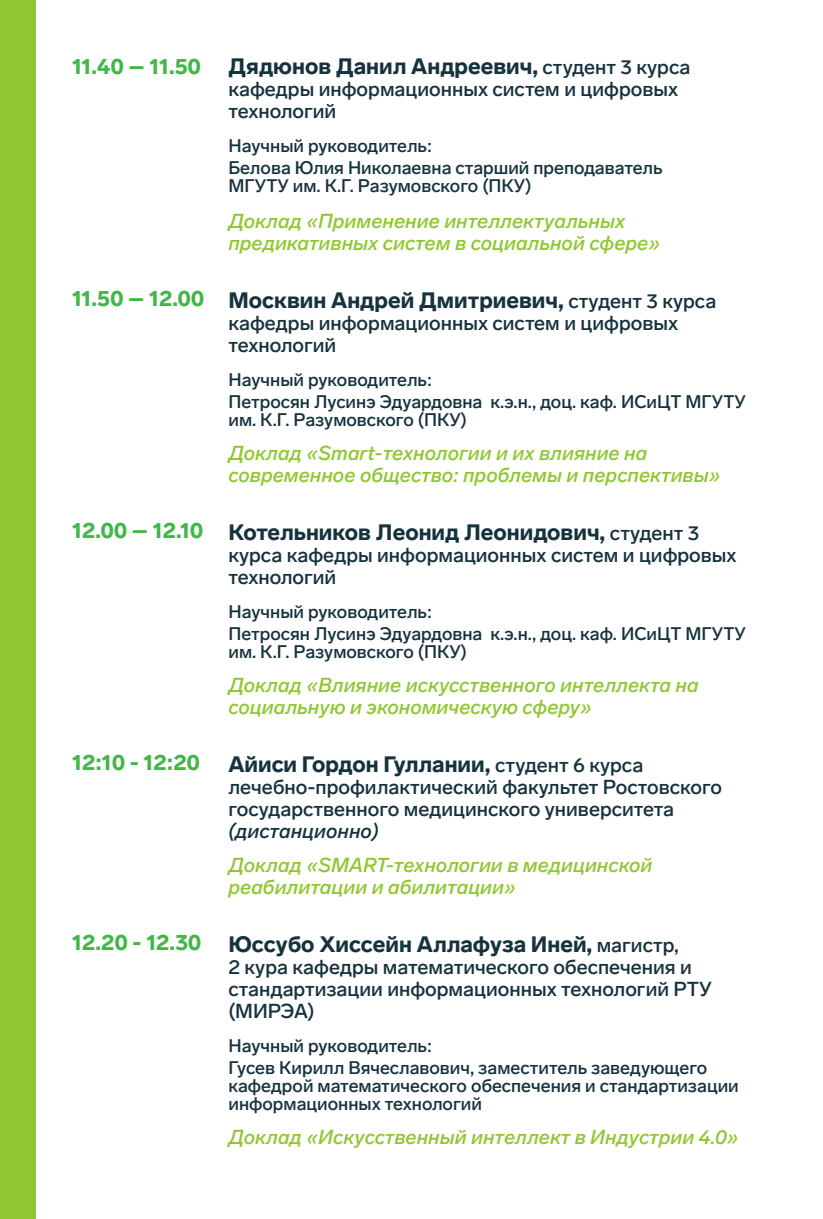
<style>
.page{position:relative;width:823px;height:1219px;background:#fff}
.page>*{position:absolute;margin:0;border:0;box-sizing:border-box;transform-origin:0 0}
.t1{font:900 22px "Lab Grotesque";color:#15323d}
.t2{font:900 22px "Lab Grotesque";letter-spacing:-.005em;color:#42b649}
.t3{font:500 20px/22px "Lab Grotesque";color:#15323d}
.t4{font:italic 500 20px/22px "Lab Grotesque";color:#8fc730}
.t5{font:500 18px/22px "Lab Grotesque";color:#15323d}
.s1{font-weight:500;font-size:20px}
.s2{font-style:italic}
</style>
<div class="page">
<div style="left:0;top:0;width:35px;height:1219px;background:#8fc730"></div>
<p class="t2" style="left:72px;top:54px;width:130px">11.40 – 11.50</p>
<p class="t2" style="left:72px;top:286px;width:133px">11.50 – 12.00</p>
<p class="t2" style="left:72px;top:518px;width:132px">12.00 – 12.10</p>
<p class="t2" style="left:72px;top:750px;width:129px">12:10 - 12:20</p>
<p class="t2" style="left:72px;top:930px;width:130px">12.20 - 12.30</p>
<p class="t1" style="left:228px;top:54px;width:463px">Дядюнов Данил Андреевич, <span class="s1">студент 3 курса</span></p>
<p class="t3" style="left:228px;top:78px;width:451px">кафедры информационных систем и цифровых технологий</p>
<p class="t5" style="left:228px;top:135px;width:205px">Научный руководитель:</p>
<p class="t5" style="left:228px;top:157px;width:435px">Белова Юлия Николаевна старший преподаватель</p>
<p class="t5" style="left:228px;top:175px;width:304px">МГУТУ им. К.Г. Разумовского (ПКУ)</p>
<p class="t4" style="left:228px;top:210px;width:433px">Доклад «Применение интеллектуальных предикативных систем в социальной сфере»</p>
<p class="t1" style="left:228px;top:288px;width:489px">Москвин Андрей Дмитриевич, <span class="s1">студент 3 курса</span></p>
<p class="t3" style="left:228px;top:312px;width:451px">кафедры информационных систем и цифровых технологий</p>
<p class="t5" style="left:228px;top:369px;width:519px">Научный руководитель:<br>Петросян Лусинэ Эдуардовна к.э.н., доц. каф. ИСиЦТ МГУТУ</p>
<p class="t5" style="left:228px;top:409px;width:240px">им. К.Г. Разумовского (ПКУ)</p>
<p class="t4" style="left:228px;top:442px;width:493px">Доклад «Smart-технологии и их влияние на современное общество: проблемы и перспективы»</p>
<p class="t1" style="left:228px;top:520px;width:472px">Котельников Леонид Леонидович, <span class="s1">студент 3</span></p>
<p class="t3" style="left:228px;top:544px;width:509px">курса кафедры информационных систем и цифровых технологий</p>
<p class="t5" style="left:228px;top:601px;width:519px">Научный руководитель:<br>Петросян Лусинэ Эдуардовна к.э.н., доц. каф. ИСиЦТ МГУТУ</p>
<p class="t5" style="left:228px;top:641px;width:240px">им. К.Г. Разумовского (ПКУ)</p>
<p class="t4" style="left:228px;top:674px;width:471px">Доклад «Влияние искусственного интеллекта на социальную и экономическую сферу»</p>
<p class="t1" style="left:228px;top:752px;width:416px">Айиси Гордон Гуллании, <span class="s1">студент 6 курса</span></p>
<p class="t3" style="left:228px;top:776px;width:495px">лечебно-профилактический факультет Ростовского государственного медицинского университета <span class="s2">(дистанционно)</span></p>
<p class="t4" style="left:228px;top:854px;width:425px">Доклад «SMART-технологии в медицинской реабилитации и абилитации»</p>
<p class="t1" style="left:228px;top:932px;width:451px">Юссубо Хиссейн Аллафуза Иней, <span class="s1">магистр,</span></p>
<p class="t3" style="left:228px;top:956px;width:484px">2 кура кафедры математического обеспечения и стандартизации информационных технологий РТУ (МИРЭА)</p>
<p class="t5" style="left:228px;top:1035px;width:205px">Научный руководитель:</p>
<p class="t5" style="left:228px;top:1059px;width:511px;line-height:18px">Гусев Кирилл Вячеславович, заместитель заведующего кафедрой математического обеспечения и стандартизации информационных технологий</p>
<p class="t4" style="left:228px;top:1126px;width:511px">Доклад «Искусственный интеллект в Индустрии 4.0»</p>
</div>
